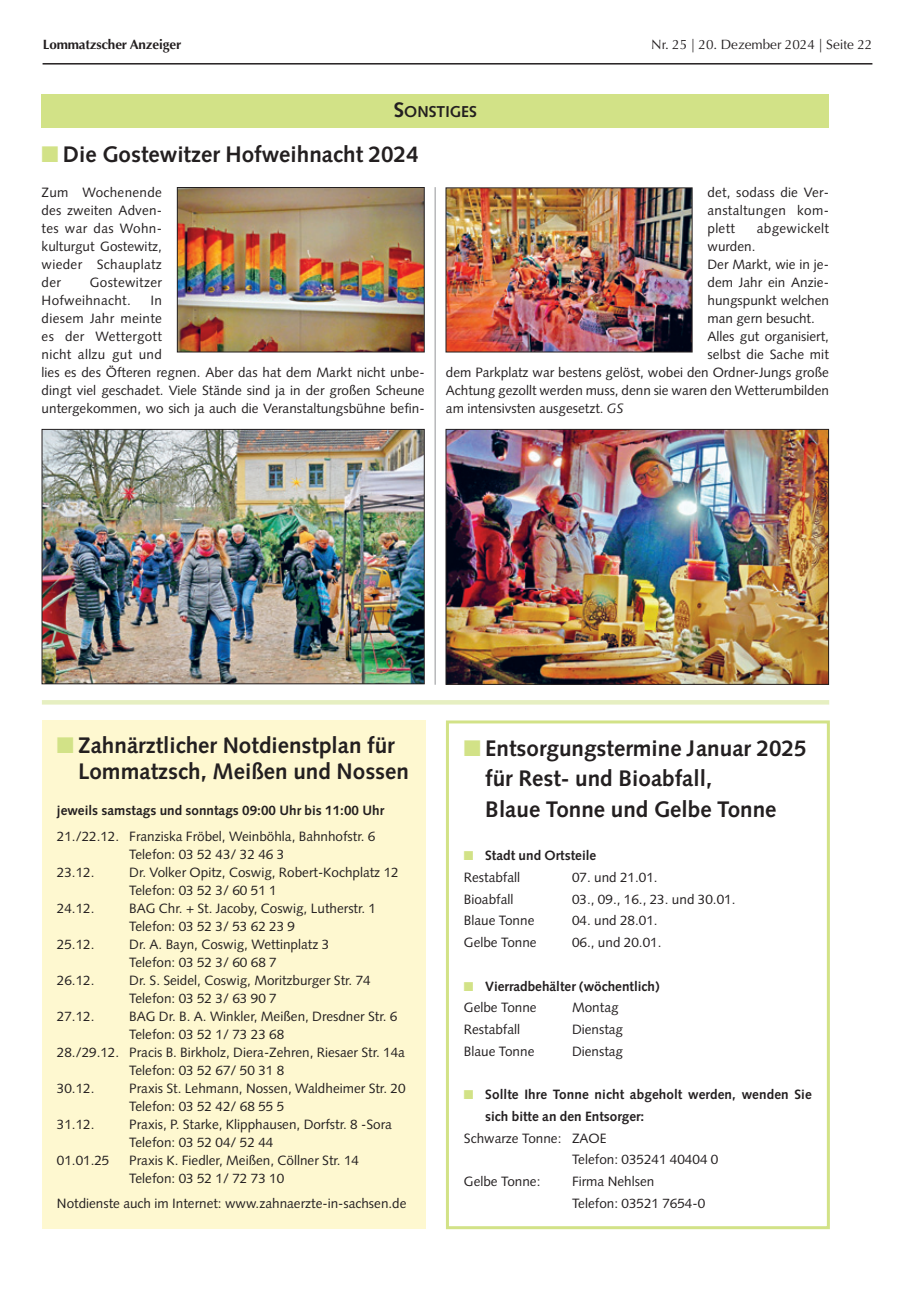
<style>
.page{position:relative;width:915px;height:1293px;background:#fff}
.page>*{position:absolute;margin:0;border:0;box-sizing:border-box;transform-origin:0 0}
.t1{font:700 22.5px/30.6px "Syntax";color:#231f20}
.t2{font:700 15.75px "Syntax";color:#231f20}
.t3{font:13.5px/18px "Syntax";color:#231f20}
.t4{font:700 13.5px/21.8px "Syntax";color:#231f20}
.t5{font:13.5px/18px "Syntax";letter-spacing:.02em;color:#231f20}
.t6{font:13.5px "Optima";color:#231f20}
.t7{font:700 13.5px "Optima";letter-spacing:-.01em;color:#231f20}
.s1{font-size:21px}
.s2{color:#d2e287}
.s3{font-style:italic}
.s4{font-weight:400}
</style>
<div class="page">
<hr style="left:43px;top:63px;width:829px;height:2px;background:#231f20">
<div style="left:42px;top:95px;width:786px;height:33px;background:#d2e287"></div>
<img style="left:44px;top:431px;width:378px;height:251px">
<div style="left:42px;top:429px;width:382px;height:255px;border:1px solid #231f20"></div>
<img style="left:447px;top:431px;width:379px;height:252px">
<div style="left:445px;top:429px;width:383px;height:256px;border:1px solid #231f20"></div>
<img style="left:447px;top:189px;width:243px;height:161px">
<div style="left:445px;top:187px;width:247px;height:165px;border:1px solid #231f20"></div>
<img style="left:179px;top:189px;width:243px;height:161px">
<div style="left:177px;top:187px;width:247px;height:165px;border:1px solid #231f20"></div>
<div style="left:42px;top:720px;width:383px;height:509px;background:#fef8d0"></div>
<div style="left:446px;top:720px;width:383px;height:509px;border:3px solid #d2e287"></div>
<hr style="left:42px;top:700px;width:786px;height:4px;background:#e6efc1">
<hr style="left:434px;top:187px;width:1px;height:498px;background:#939598">
<p class="t7" style="left:43px;top:36px;width:140px">Lommatzscher Anzeiger</p>
<p class="t6" style="left:651px;top:39px;width:223px">Nr. 25 | 20. Dezember 2024 | Seite 22</p>
<p class="t2" style="left:393px;top:105px;width:85px"><span class="s1">S</span>ONSTIGES</p>
<h1 class="t1" style="left:42px;top:141px;width:378px"><span class="s2">■</span> Die Gostewitzer Hofweihnacht 2024</h1>
<p class="t3" style="left:42px;top:185px;width:122px;text-align:justify">Zum Wochenende des zweiten Adven&shy;tes war das Wohn&shy;kulturgut Gostewitz, wieder Schauplatz der</p>
<p class="t3" style="left:707px;top:185px;width:123px;text-align:justify">det, sodass die Ver&shy;anstaltungen kom&shy;plett</p>
<p class="t5" style="left:756px;top:221px;width:73px">abgewickelt</p>
<p class="t3" style="left:707px;top:239px;width:49px">wurden.</p>
<p class="t3" style="left:707px;top:257px;width:123px">Der Markt, wie in je-</p>
<p class="t3" style="left:707px;top:275px;width:123px">dem Jahr ein Anzie-</p>
<p class="t3" style="left:707px;top:293px;width:123px">hungspunkt welchen</p>
<p class="t3" style="left:707px;top:311px;width:109px">man gern besucht.</p>
<p class="t3" style="left:707px;top:329px;width:123px">Alles gut organisiert,</p>
<p class="t3" style="left:707px;top:347px;width:123px">selbst die Sache mit</p>
<p class="t3" style="left:446px;top:365px;width:384px">dem Parkplatz war bestens gelöst, wobei den Ordner-Jungs große</p>
<p class="t3" style="left:446px;top:383px;width:384px">Achtung gezollt werden muss, denn sie waren den Wetterumbilden</p>
<p class="t3" style="left:446px;top:401px;width:179px">am intensivsten ausgesetzt. <span class="s3">GS</span></p>
<p class="t5" style="left:42px;top:275px;width:122px;text-indent:48px">Gostewitzer<br>Hofweihnacht.</p>
<p class="t3" style="left:42px;top:293px;width:384px;text-indent:109px">In<br>diesem Jahr meinte<br>es der Wettergott<br>nicht allzu gut und<br>lies es des Öfteren regnen. Aber das hat dem Markt nicht unbe&shy;dingt viel geschadet. Viele Stände sind ja in der großen Scheune untergekommen, wo sich ja auch die Veranstaltungsbühne befin-</p>
<h1 class="t1" style="left:78px;top:733px;width:332px;line-height:26.8px;text-indent:-21px"><span class="s2">■</span> Zahnärztlicher Notdienstplan für<br>Lommatzsch, Meißen und Nossen</h1>
<p class="t4" style="left:57px;top:801px;width:328px">jeweils samstags und sonntags 09:00 Uhr bis 11:00 Uhr</p>
<p class="t3" style="left:57px;top:828px;width:320px">21./22.12. Franziska Fröbel, Weinböhla, Bahnhofstr. 6</p>
<p class="t3" style="left:129px;top:846px;width:156px">Telefon: 03 52 43/ 32 46 3</p>
<p class="t3" style="left:57px;top:864px;width:39px">23.12.</p>
<p class="t3" style="left:129px;top:864px;width:271px">Dr. Volker Opitz, Coswig, Robert-Kochplatz 12<br>Telefon: 03 52 3/ 60 51 1</p>
<p class="t3" style="left:57px;top:900px;width:39px">24.12.</p>
<p class="t3" style="left:129px;top:900px;width:248px">BAG Chr. + St. Jacoby, Coswig, Lutherstr. 1<br>Telefon: 03 52 3/ 53 62 23 9</p>
<p class="t3" style="left:57px;top:936px;width:39px">25.12.</p>
<p class="t3" style="left:129px;top:936px;width:201px">Dr. A. Bayn, Coswig, Wettinplatz 3<br>Telefon: 03 52 3/ 60 68 7</p>
<p class="t3" style="left:57px;top:972px;width:39px">26.12.</p>
<p class="t3" style="left:129px;top:972px;width:243px">Dr. S. Seidel, Coswig, Moritzburger Str. 74<br>Telefon: 03 52 3/ 63 90 7</p>
<p class="t3" style="left:57px;top:1008px;width:39px">27.12.</p>
<p class="t3" style="left:129px;top:1008px;width:269px">BAG Dr. B. A. Winkler, Meißen, Dresdner Str. 6</p>
<p class="t3" style="left:129px;top:1026px;width:156px">Telefon: 03 52 1/ 73 23 68</p>
<p class="t3" style="left:57px;top:1044px;width:349px">28./29.12. Pracis B. Birkholz, Diera-Zehren, Riesaer Str. 14a</p>
<p class="t3" style="left:129px;top:1062px;width:156px">Telefon: 03 52 67/ 50 31 8</p>
<p class="t3" style="left:57px;top:1080px;width:39px">30.12.</p>
<p class="t3" style="left:129px;top:1080px;width:278px">Praxis St. Lehmann, Nossen, Waldheimer Str. 20<br>Telefon: 03 52 42/ 68 55 5</p>
<p class="t3" style="left:57px;top:1116px;width:39px">31.12.</p>
<p class="t3" style="left:129px;top:1116px;width:264px">Praxis, P. Starke, Klipphausen, Dorfstr. 8 -Sora<br>Telefon: 03 52 04/ 52 44</p>
<p class="t3" style="left:57px;top:1152px;width:54px">01.01.25</p>
<p class="t3" style="left:129px;top:1152px;width:231px">Praxis K. Fiedler, Meißen, Cöllner Str. 14<br>Telefon: 03 52 1/ 72 73 10</p>
<p class="t3" style="left:57px;top:1196px;width:351px">Notdienste auch im Internet: www.zahnaerzte-in-sachsen.de</p>
<h1 class="t1" style="left:485px;top:734px;width:323px;text-indent:-21px"><span class="s2">■</span> Entsorgungstermine Januar 2025 für Rest- und Bioabfall,<br>Blaue Tonne und Gelbe Tonne</h1>
<p class="t4" style="left:464px;top:846px;width:134px"><span class="s2">■</span> Stadt und Ortsteile<br><span class="s4">Restabfall</span></p>
<p class="t3" style="left:572px;top:869px;width:87px">07. und 21.01.</p>
<p class="t3" style="left:464px;top:891px;width:51px">Bioabfall</p>
<p class="t3" style="left:572px;top:891px;width:165px">03., 09., 16., 23. und 30.01.</p>
<p class="t3" style="left:464px;top:913px;width:72px">Blaue Tonne</p>
<p class="t3" style="left:572px;top:913px;width:87px">04. und 28.01.</p>
<p class="t3" style="left:464px;top:934px;width:74px">Gelbe Tonne</p>
<p class="t3" style="left:572px;top:934px;width:91px">06., und 20.01.</p>
<p class="t4" style="left:464px;top:976px;width:197px"><span class="s2">■</span> Vierradbehälter (wöchentlich)<br><span class="s4">Gelbe Tonne</span></p>
<p class="t3" style="left:572px;top:1000px;width:48px">Montag</p>
<p class="t3" style="left:464px;top:1021px;width:58px">Restabfall</p>
<p class="t3" style="left:572px;top:1021px;width:53px">Dienstag</p>
<p class="t3" style="left:464px;top:1043px;width:72px">Blaue Tonne</p>
<p class="t3" style="left:572px;top:1043px;width:53px">Dienstag</p>
<p class="t4" style="left:485px;top:1085px;width:328px;text-indent:-21px"><span class="s2">■</span> Sollte Ihre Tonne nicht abgeholt werden, wenden Sie sich bitte an den Entsorger:</p>
<p class="t3" style="left:464px;top:1130px;width:144px">Schwarze Tonne: ZAOE</p>
<p class="t3" style="left:572px;top:1152px;width:148px">Telefon: 035241 40404 0</p>
<p class="t3" style="left:464px;top:1173px;width:78px">Gelbe Tonne:</p>
<p class="t3" style="left:572px;top:1171px;width:135px;line-height:21.8px">Firma Nehlsen<br>Telefon: 03521 7654-0</p>
</div>
